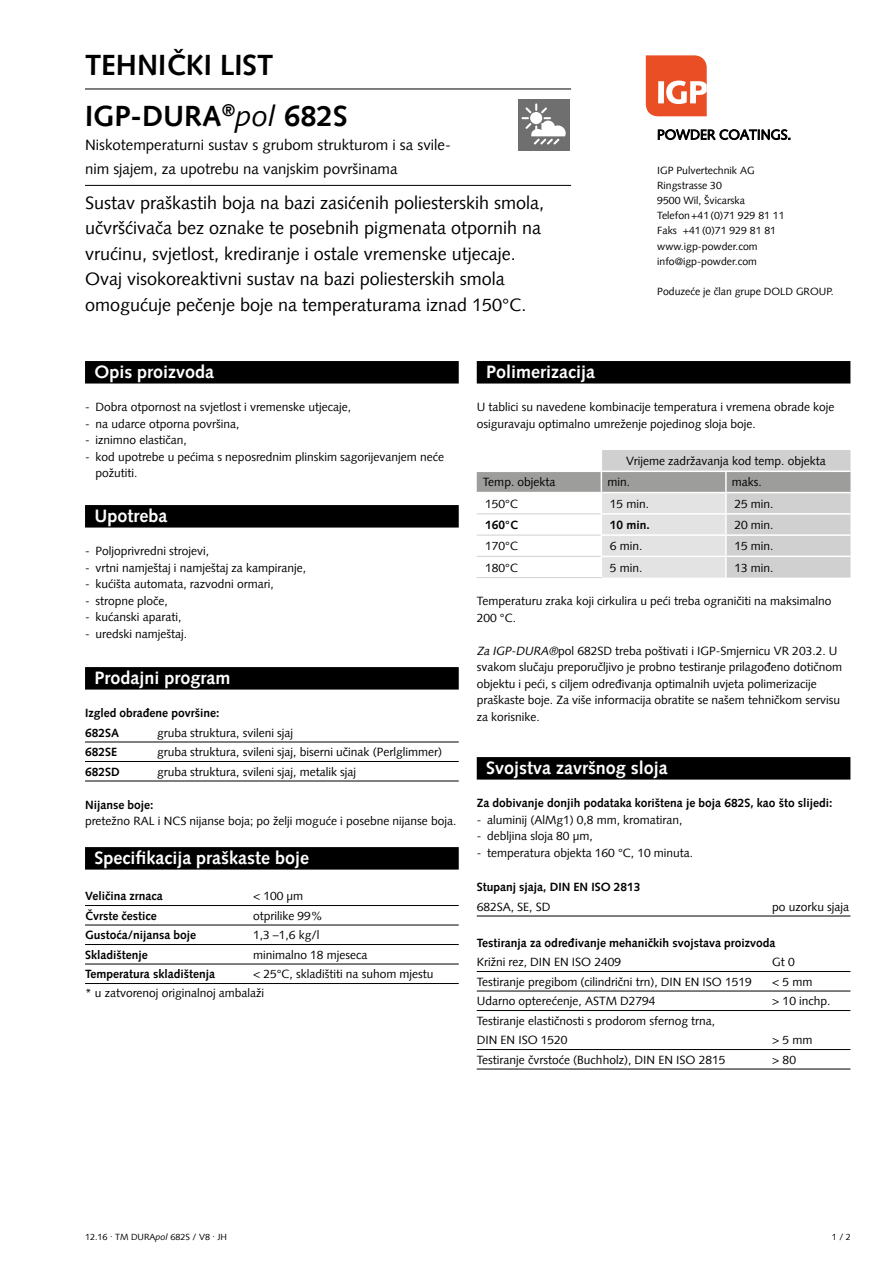
<style>
.page{position:relative;width:893px;height:1263px;background:#fff}
.page>*{position:absolute;margin:0;border:0;box-sizing:border-box;transform-origin:0 0}
.t1{font:700 29.25px/50.8px "Syntax Com";color:#000}
.t2{font:18px/25.5px "Syntax Com";color:#000}
.t3{font:700 18px "Syntax Com";color:#fff}
.t4{font:15px/24px "Syntax Com";color:#000}
.t5{font:12px/16.5px "Syntax Com";color:#000}
.t6{font:700 12px/19.5px "Syntax Com";color:#000}
.t7{font:10.5px/15px "Syntax Com";color:#000}
.t8{font:9px "Syntax Com";color:#000}
.s1{font-weight:400;font-style:italic}
.s2{font-style:italic}
</style>
<div class="page">
<hr style="left:85px;top:89px;width:486px;height:1px;background:#000">
<hr style="left:85px;top:185px;width:486px;height:1px;background:#000">
<svg style="left:646px;top:55px;width:61px;height:61px;background:#ed704e"></svg>
<svg style="left:658px;top:129px;width:132px;height:12px"></svg>
<div style="left:85px;top:361px;width:374px;height:22px;background:#000"></div>
<div style="left:85px;top:505px;width:374px;height:22px;background:#000"></div>
<div style="left:85px;top:667px;width:374px;height:22px;background:#000"></div>
<hr style="left:85px;top:742px;width:374px;height:1px;background:#000">
<hr style="left:85px;top:761px;width:374px;height:1px;background:#000">
<hr style="left:85px;top:781px;width:374px;height:1px;background:#000">
<div style="left:85px;top:847px;width:374px;height:22px;background:#000"></div>
<hr style="left:85px;top:905px;width:374px;height:1px;background:#000">
<hr style="left:85px;top:925px;width:374px;height:1px;background:#000">
<hr style="left:85px;top:944px;width:374px;height:1px;background:#000">
<hr style="left:85px;top:964px;width:374px;height:1px;background:#000">
<hr style="left:85px;top:983px;width:374px;height:1px;background:#000">
<div style="left:477px;top:361px;width:373px;height:22px;background:#000"></div>
<div style="left:477px;top:757px;width:373px;height:22px;background:#000"></div>
<hr style="left:477px;top:916px;width:373px;height:1px;background:#000">
<hr style="left:477px;top:971px;width:373px;height:1px;background:#000">
<hr style="left:477px;top:991px;width:373px;height:1px;background:#000">
<hr style="left:477px;top:1010px;width:373px;height:1px;background:#000">
<hr style="left:477px;top:1049px;width:373px;height:1px;background:#000">
<hr style="left:477px;top:1069px;width:373px;height:1px;background:#000">
<svg style="left:477px;top:450px;width:373px;height:128px"></svg>
<div style="left:518px;top:99px;width:52px;height:52px;background:#706f6f"></div>
<svg style="left:522px;top:103px;width:44px;height:42px"></svg>
<h1 class="t1" style="left:85px;top:39px;width:264px">TEHNIČKI LIST<br>IGP-DURA<sup>®</sup><span class="s1">pol</span> 682S</h1>
<p class="t4" style="left:85px;top:133px;width:367px">Niskotemperaturni sustav s grubom strukturom i sa svile&shy;nim sjajem, za upotrebu na vanjskim površinama</p>
<p class="t2" style="left:85px;top:190px;width:461px">Sustav praškastih boja na bazi zasićenih poliesterskih smola, učvršćivača bez oznake te posebnih pigmenata otpornih na vrućinu, svjetlost, krediranje i ostale vremenske utjecaje.<br>Ovaj visokoreaktivni sustav na bazi poliesterskih smola omogućuje pečenje boje na temperaturama iznad 150°C.</p>
<p class="t7" style="left:657px;top:163px;width:129px">IGP Pulvertechnik AG<br>Ringstrasse 30<br>9500 Wil, Švicarska<br>Telefon+41(0)71 929 81 11<br>Faks +41(0)71 929 81 81 www.igp-powder.com info@igp-powder.com</p>
<p class="t7" style="left:657px;top:283px;width:178px">Poduzeće je član grupe DOLD GROUP.</p>
<h2 class="t3" style="left:95px;top:361px;width:121px">Opis proizvoda</h2>
<p class="t5" style="left:85px;top:399px;width:268px">- Dobra otpornost na svjetlost i vremenske utjecaje,</p>
<p class="t5" style="left:85px;top:415px;width:156px">- na udarce otporna površina,</p>
<p class="t5" style="left:85px;top:432px;width:103px">- iznimno elastičan,</p>
<p class="t5" style="left:96px;top:448px;width:350px;text-indent:-10px">- kod upotrebe u pećima s neposrednim plinskim sagorijevanjem neće požutiti.</p>
<h2 class="t3" style="left:95px;top:505px;width:75px">Upotreba</h2>
<p class="t5" style="left:85px;top:543px;width:126px">- Poljoprivredni strojevi,</p>
<p class="t5" style="left:85px;top:559px;width:223px">- vrtni namještaj i namještaj za kampiranje,</p>
<p class="t5" style="left:85px;top:576px;width:190px">- kućišta automata, razvodni ormari,</p>
<p class="t5" style="left:85px;top:592px;width:84px">- stropne ploče,</p>
<p class="t5" style="left:85px;top:609px;width:98px">- kućanski aparati,</p>
<p class="t5" style="left:85px;top:625px;width:104px">- uredski namještaj.</p>
<h2 class="t3" style="left:95px;top:667px;width:137px">Prodajni program</h2>
<p class="t6" style="left:85px;top:703px;width:136px">Izgled obrađene površine:<br>682SA</p>
<p class="t5" style="left:157px;top:724px;width:138px">gruba struktura, svileni sjaj</p>
<p class="t6" style="left:85px;top:742px;width:34px">682SE</p>
<p class="t5" style="left:157px;top:744px;width:287px">gruba struktura, svileni sjaj, biserni učinak (Perlglimmer)</p>
<p class="t6" style="left:85px;top:762px;width:36px">682SD</p>
<p class="t5" style="left:157px;top:763px;width:201px">gruba struktura, svileni sjaj, metalik sjaj</p>
<p class="t6" style="left:85px;top:795px;width:70px">Nijanse boje:</p>
<p class="t5" style="left:85px;top:813px;width:373px">pretežno RAL i NCS nijanse boja; po želji moguće i posebne nijanse boja.</p>
<h2 class="t3" style="left:95px;top:847px;width:216px">Specifikacija praškaste boje</h2>
<p class="t6" style="left:85px;top:886px;width:79px">Veličina zrnaca</p>
<p class="t5" style="left:253px;top:888px;width:52px">&lt; 100 μm</p>
<p class="t6" style="left:85px;top:906px;width:73px">Čvrste čestice</p>
<p class="t5" style="left:253px;top:907px;width:71px">otprilike 99%</p>
<p class="t6" style="left:85px;top:925px;width:113px">Gustoća/nijansa boje</p>
<p class="t5" style="left:253px;top:927px;width:68px">1,3 –1,6 kg/l</p>
<p class="t6" style="left:85px;top:945px;width:64px">Skladištenje</p>
<p class="t5" style="left:253px;top:946px;width:116px">minimalno 18 mjeseca</p>
<p class="t6" style="left:85px;top:964px;width:132px">Temperatura skladištenja</p>
<p class="t5" style="left:85px;top:964px;width:350px;line-height:19.2px;text-indent:168px">&lt; 25°C, skladištiti na suhom mjestu * u zatvorenoj originalnoj ambalaži</p>
<h2 class="t3" style="left:486px;top:361px;width:111px">Polimerizacija</h2>
<p class="t5" style="left:477px;top:399px;width:359px">U tablici su navedene kombinacije temperatura i vremena obrade koje osiguravaju optimalno umreženje pojedinog sloja boje.</p>
<p class="t5" style="left:626px;top:453px;width:201px">Vrijeme zadržavanja kod temp. objekta</p>
<p class="t5" style="left:483px;top:474px;width:74px">Temp. objekta</p>
<p class="t5" style="left:607px;top:474px;width:24px">min.</p>
<p class="t5" style="left:732px;top:474px;width:32px">maks.</p>
<p class="t5" style="left:485px;top:495px;width:34px">150°C</p>
<p class="t5" style="left:610px;top:495px;width:41px">15 min.</p>
<p class="t5" style="left:734px;top:495px;width:41px">25 min.</p>
<p class="t6" style="left:485px;top:515px;width:34px">160°C</p>
<p class="t6" style="left:610px;top:515px;width:41px">10 min.</p>
<p class="t5" style="left:734px;top:517px;width:41px">20 min.</p>
<p class="t5" style="left:485px;top:538px;width:34px">170°C</p>
<p class="t5" style="left:610px;top:538px;width:34px">6 min.</p>
<p class="t5" style="left:734px;top:538px;width:41px">15 min.</p>
<p class="t5" style="left:485px;top:559px;width:34px">180°C</p>
<p class="t5" style="left:610px;top:559px;width:34px">5 min.</p>
<p class="t5" style="left:734px;top:559px;width:41px">13 min.</p>
<p class="t5" style="left:477px;top:593px;width:356px">Temperaturu zraka koji cirkulira u peći treba ograničiti na maksimalno<br>200 °C.</p>
<p class="t5" style="left:477px;top:642px;width:367px"><span class="s2">Za IGP-DURA®</span>pol 682SD treba poštivati i IGP-Smjernicu VR 203.2. U svakom slučaju preporučljivo je probno testiranje prilagođeno dotičnom objektu i peći, s ciljem određivanja optimalnih uvjeta polimerizacije praškaste boje. Za više informacija obratite se našem tehničkom servisu za korisnike.</p>
<h2 class="t3" style="left:486px;top:757px;width:183px">Svojstva završnog sloja</h2>
<p class="t6" style="left:477px;top:793px;width:357px">Za dobivanje donjih podataka korištena je boja 682S, kao što slijedi:</p>
<p class="t5" style="left:477px;top:811px;width:207px">- aluminij (AlMg1) 0,8 mm, kromatiran,</p>
<p class="t5" style="left:477px;top:828px;width:118px">- debljina sloja 80 μm,</p>
<p class="t5" style="left:477px;top:844px;width:218px">- temperatura objekta 160 °C, 10 minuta.</p>
<p class="t6" style="left:477px;top:877px;width:165px">Stupanj sjaja, DIN EN ISO 2813</p>
<p class="t5" style="left:477px;top:898px;width:75px">682SA, SE, SD</p>
<p class="t5" style="left:772px;top:898px;width:79px">po uzorku sjaja</p>
<p class="t6" style="left:477px;top:933px;width:300px">Testiranja za određivanje mehaničkih svojstava proizvoda</p>
<p class="t5" style="left:477px;top:954px;width:146px">Križni rez, DIN EN ISO 2409</p>
<p class="t5" style="left:772px;top:954px;width:24px">Gt 0</p>
<p class="t5" style="left:477px;top:973px;width:276px">Testiranje pregibom (cilindrični trn), DIN EN ISO 1519</p>
<p class="t5" style="left:772px;top:973px;width:42px">&lt; 5 mm</p>
<p class="t5" style="left:477px;top:993px;width:180px">Udarno opterećenje, ASTM D2794</p>
<p class="t5" style="left:772px;top:993px;width:60px">&gt; 10 inchp.</p>
<p class="t5" style="left:477px;top:1011px;width:240px;line-height:19.5px">Testiranje elastičnosti s prodorom sfernog trna,<br>DIN EN ISO 1520</p>
<p class="t5" style="left:772px;top:1032px;width:42px">&gt; 5 mm</p>
<p class="t5" style="left:477px;top:1051px;width:250px">Testiranje čvrstoće (Buchholz), DIN EN ISO 2815</p>
<p class="t5" style="left:772px;top:1051px;width:25px">&gt; 80</p>
<p class="t8" style="left:85px;top:1231px;width:144px">12.16 . TM DURA<span class="s2">pol</span> 682S / V8 . JH</p>
<p class="t8" style="left:832px;top:1231px;width:21px">1 / 2</p>
</div>
